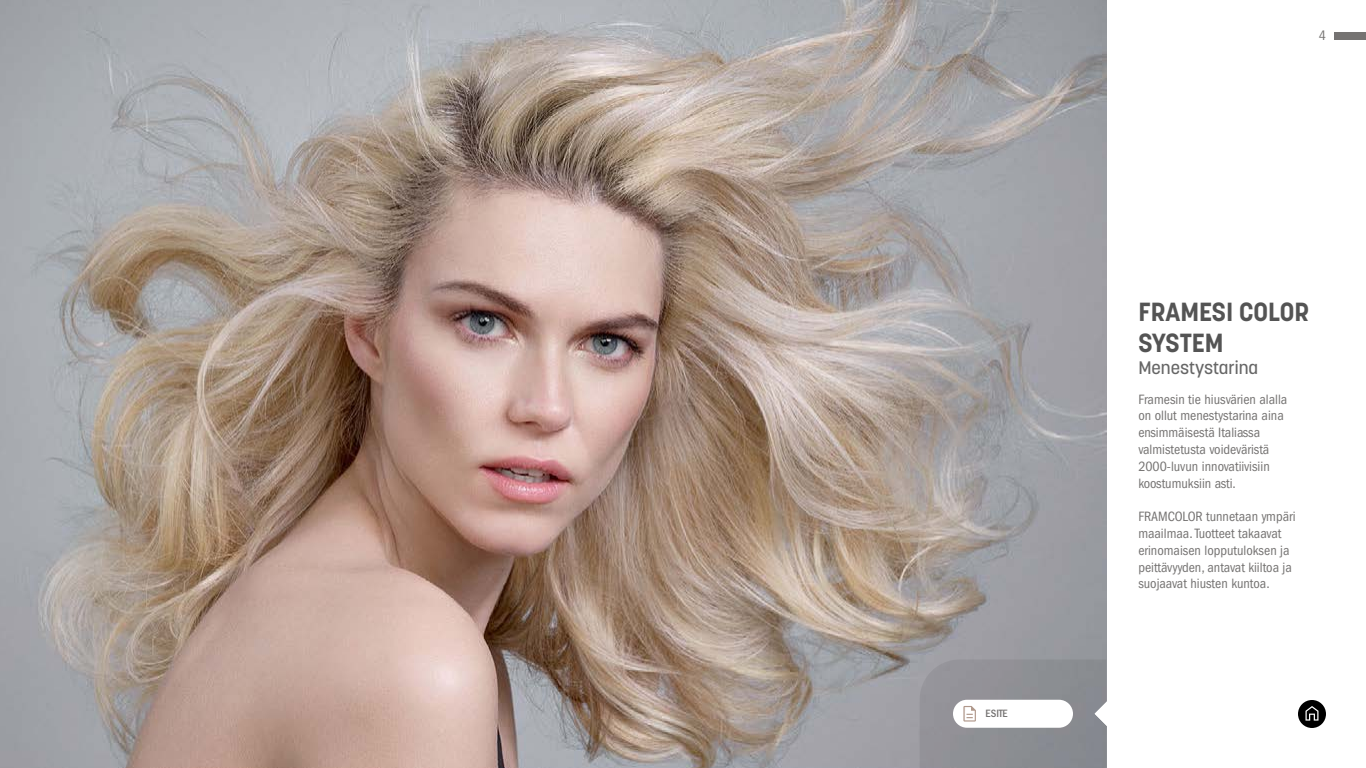
<style>
.page{position:relative;width:1366px;height:768px;background:#fff}
.page>*{position:absolute;margin:0;border:0;box-sizing:border-box;transform-origin:0 0}
.t1{font:700 26px/31.2px "Korolev";color:#545454}
.t2{font:500 18px "Korolev";color:#666}
.t3{font:condensed 14px/16.8px "Franklin Gothic LT Pro";color:#757372}
.t4{font:500 condensed 11px "Franklin Gothic LT Pro";color:#757372}
</style>
<div class="page">
<img style="left:0;top:0;width:1106px;height:768px">
<div style="left:1334px;top:32px;width:32px;height:8px;background:#757372"></div>
<div style="left:1298px;top:700px;width:28px;height:28px;background:#000;border-radius:50%"></div>
<svg style="left:1306px;top:706px;width:12px;height:15px"></svg>
<svg style="left:920px;top:660px;width:187px;height:108px"></svg>
<p class="t4" style="left:986px;top:708px;width:23px">ESITE</p>
<p class="t3" style="left:1319px;top:27px;width:9px">4</p>
<h1 class="t1" style="left:1138px;top:296px;width:173px">FRAMESI COLOR<br>SYSTEM</h1>
<p class="t2" style="left:1138px;top:356px;width:121px">Menestystarina</p>
<p class="t3" style="left:1138px;top:391px;width:151px">Framesin tie hiusvärien alalla on ollut menestystarina aina ensimmäisestä Italiassa valmistetusta voideväristä<br>2000-luvun innovatiivisiin koostumuksiin asti.</p>
<p class="t3" style="left:1138px;top:508px;width:159px">FRAMCOLOR tunnetaan ympäri maailmaa. Tuotteet takaavat erinomaisen lopputuloksen ja peittävyyden, antavat kiiltoa ja suojaavat hiusten kuntoa.</p>
</div>
